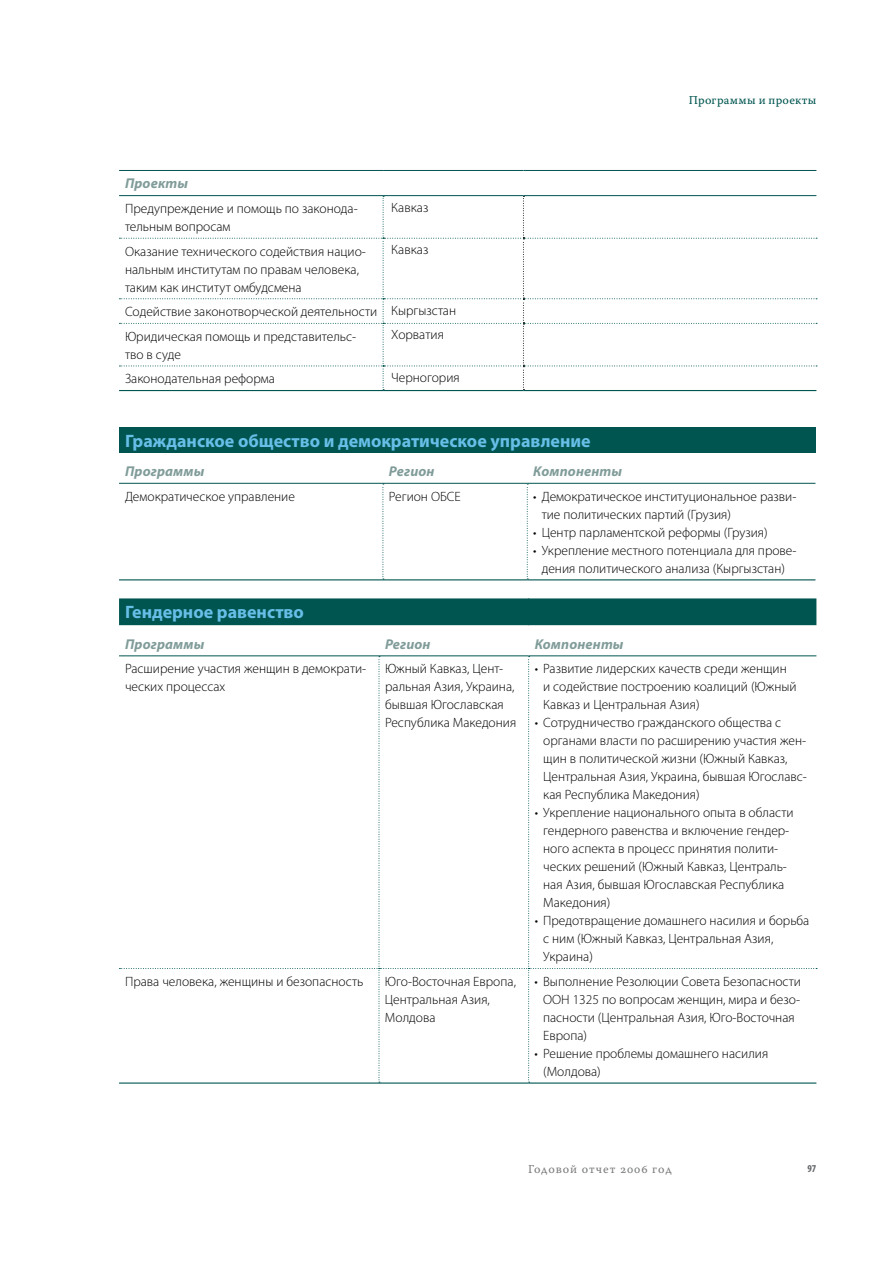
<style>
.page{position:relative;width:893px;height:1263px;background:#fff}
.page>*{position:absolute;margin:0;border:0;box-sizing:border-box;transform-origin:0 0}
.t1{font:700 18px "Myriad Pro";color:#67bee7}
.t2{font:italic 700 14.25px "Myriad Pro";letter-spacing:.01em;color:#809c99}
.t3{font:300 13.5px/18px "Myriad Pro";color:#000}
.t4{font:12px "Warnock Pro Capt";letter-spacing:.07em;color:#7b7c7e}
.t5{font:12px "Warnock Pro Capt";letter-spacing:.025em;color:#005550}
.t6{font:700 condensed 10.5px "Myriad Pro";color:#646567}
</style>
<div class="page">
<hr style="left:119px;top:170px;width:264px;height:1px;background:#005550">
<hr style="left:383px;top:170px;width:140px;height:1px;background:#005550">
<hr style="left:523px;top:170px;width:293px;height:1px;background:#005550">
<svg style="left:119px;top:196px;width:698px;height:194px"></svg>
<hr style="left:119px;top:195px;width:264px;height:1px;background:#005550">
<hr style="left:383px;top:195px;width:140px;height:1px;background:#005550">
<hr style="left:523px;top:195px;width:293px;height:1px;background:#005550">
<hr style="left:119px;top:390px;width:264px;height:1px;background:#005550">
<hr style="left:383px;top:390px;width:140px;height:1px;background:#005550">
<hr style="left:523px;top:390px;width:293px;height:1px;background:#005550">
<div style="left:119px;top:427px;width:696px;height:26px;background:#005550"></div>
<svg style="left:383px;top:484px;width:1px;height:95px"></svg>
<svg style="left:527px;top:484px;width:1px;height:95px"></svg>
<hr style="left:119px;top:579px;width:264px;height:1px;background:#005550">
<hr style="left:383px;top:579px;width:144px;height:1px;background:#005550">
<hr style="left:527px;top:579px;width:288px;height:1px;background:#005550">
<hr style="left:119px;top:483px;width:264px;height:1px;background:#005550">
<hr style="left:383px;top:483px;width:144px;height:1px;background:#005550">
<hr style="left:527px;top:483px;width:288px;height:1px;background:#005550">
<div style="left:119px;top:598px;width:697px;height:27px;background:#005550"></div>
<svg style="left:119px;top:656px;width:698px;height:427px"></svg>
<hr style="left:119px;top:1082px;width:260px;height:2px;background:#005550">
<hr style="left:379px;top:1082px;width:150px;height:2px;background:#005550">
<hr style="left:529px;top:1082px;width:287px;height:2px;background:#005550">
<hr style="left:119px;top:655px;width:260px;height:1px;background:#005550">
<hr style="left:379px;top:655px;width:150px;height:1px;background:#005550">
<hr style="left:529px;top:655px;width:287px;height:1px;background:#005550">
<p class="t2" style="left:125px;top:174px;width:65px">Проекты</p>
<p class="t3" style="left:125px;top:199px;width:234px">Предупреждение и помощь по законода&shy;тельным вопросам</p>
<p class="t3" style="left:391px;top:198px;width:39px">Кавказ</p>
<p class="t3" style="left:125px;top:242px;width:242px">Оказание технического содействия нацио&shy;нальным институтам по правам человека, таким как институт омбудсмена</p>
<p class="t3" style="left:391px;top:241px;width:39px">Кавказ</p>
<p class="t3" style="left:125px;top:299px;width:333px;line-height:24.6px">Содействие законотворческой деятельности Кыргызстан<br>Юридическая помощь и представительс-</p>
<p class="t3" style="left:125px;top:345px;width:57px">тво в суде</p>
<p class="t3" style="left:391px;top:326px;width:54px">Хорватия</p>
<p class="t3" style="left:125px;top:370px;width:151px">Законодательная реформа</p>
<p class="t3" style="left:391px;top:368px;width:70px">Черногория</p>
<p class="t5" style="left:689px;top:93px;width:129px">Программы и проекты</p>
<h1 class="t1" style="left:125px;top:429px;width:467px">Гражданское общество и демократическое управление</h1>
<p class="t2" style="left:125px;top:462px;width:81px">Программы</p>
<p class="t2" style="left:389px;top:462px;width:47px">Регион</p>
<p class="t2" style="left:533px;top:462px;width:90px">Компоненты</p>
<p class="t3" style="left:125px;top:487px;width:171px">Демократическое управление</p>
<p class="t3" style="left:389px;top:487px;width:73px">Регион ОБСЕ</p>
<p class="t3" style="left:542px;top:487px;width:256px;text-indent:-9px">• Демократическое институциональное разви&shy;тие политических партий (Грузия)</p>
<p class="t3" style="left:533px;top:523px;width:236px">• Центр парламентской реформы (Грузия)</p>
<p class="t3" style="left:533px;top:541px;width:265px;text-align:center">• Укрепление местного потенциала для прове&shy;дения политического анализа (Кыргызстан)</p>
<h1 class="t1" style="left:125px;top:600px;width:180px">Гендерное равенство</h1>
<p class="t2" style="left:125px;top:634px;width:81px">Программы</p>
<p class="t2" style="left:385px;top:634px;width:47px">Регион</p>
<p class="t2" style="left:535px;top:634px;width:90px">Компоненты</p>
<p class="t3" style="left:125px;top:660px;width:243px">Расширение участия женщин в демократи&shy;ческих процессах</p>
<p class="t3" style="left:385px;top:660px;width:133px">Южный Кавказ, Цент&shy;ральная Азия, Украина, бывшая Югославская<br>Республика Македония</p>
<p class="t3" style="left:543px;top:660px;width:255px;text-indent:-9px">• Развитие лидерских качеств среди женщин и содействие построению коалиций (Южный<br>Кавказ и Центральная Азия)</p>
<p class="t3" style="left:543px;top:714px;width:265px;text-indent:-9px">• Сотрудничество гражданского общества с органами власти по расширению участия жен&shy;щин в политической жизни (Южный Кавказ, Центральная Азия, Украина, бывшая Югославс&shy;кая Республика Македония)</p>
<p class="t3" style="left:543px;top:804px;width:252px;text-indent:-9px">• Укрепление национального опыта в области гендерного равенства и включение гендер&shy;ного аспекта в процесс принятия полити&shy;ческих решений (Южный Кавказ, Централь&shy;ная Азия, бывшая Югославская Республика Македония)</p>
<p class="t3" style="left:543px;top:912px;width:268px;text-indent:-9px">• Предотвращение домашнего насилия и борьба с ним (Южный Кавказ, Центральная Азия,<br>Украина)</p>
<p class="t3" style="left:125px;top:972px;width:240px">Права человека, женщины и безопасность</p>
<p class="t3" style="left:385px;top:972px;width:133px">Юго-Восточная Европа,<br>Центральная Азия,<br>Молдова</p>
<p class="t3" style="left:543px;top:972px;width:259px;text-indent:-9px">• Выполнение Резолюции Совета Безопасности ООН 1325 по вопросам женщин, мира и безо&shy;пасности (Центральная Азия, Юго-Восточная Европа)</p>
<p class="t3" style="left:543px;top:1044px;width:227px;text-indent:-9px">• Решение проблемы домашнего насилия (Молдова)</p>
<p class="t4" style="left:528px;top:1161px;width:145px">Годовой отчет 2006 год</p>
<p class="t6" style="left:807px;top:1161px;width:6px">97</p>
</div>
